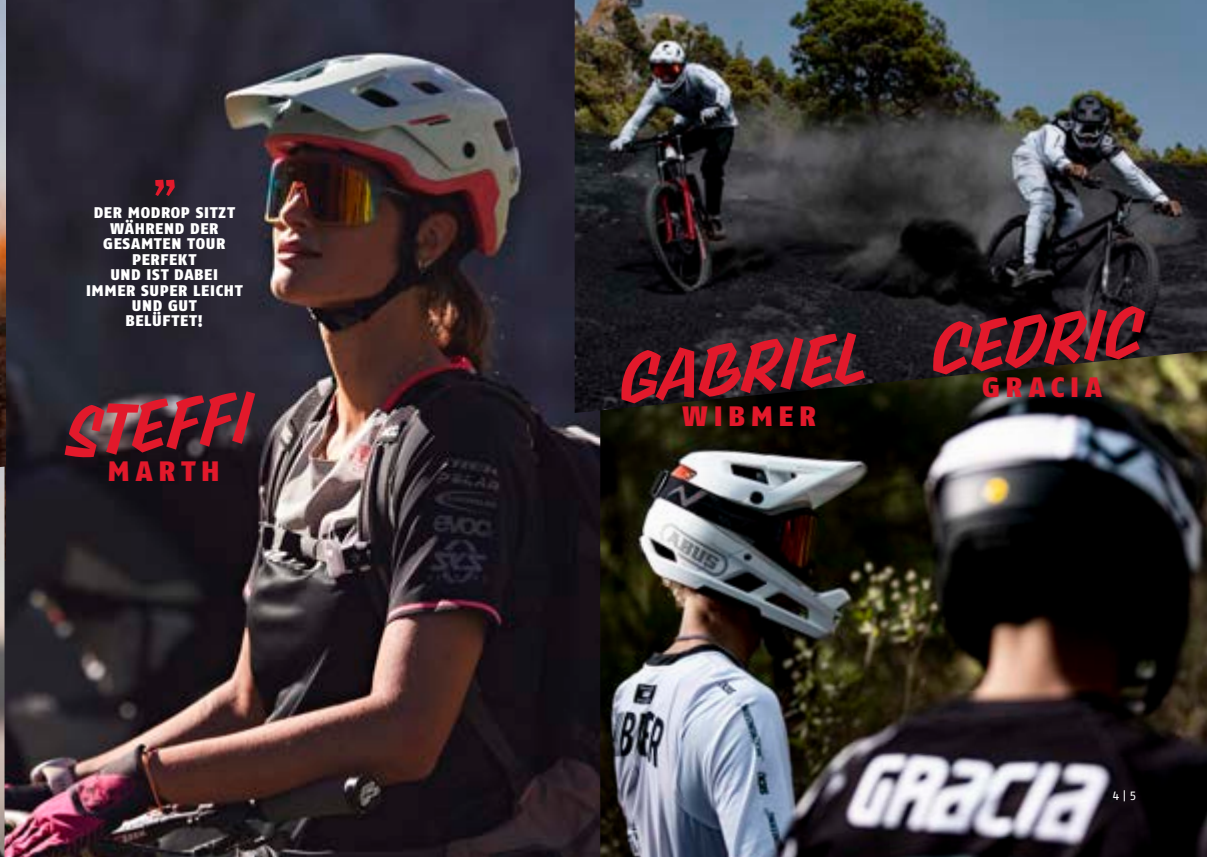
<style>
.page{position:relative;width:1207px;height:857px;background:#fff}
.page>*{position:absolute;margin:0;border:0;box-sizing:border-box;transform-origin:0 0}
.t1{font:900 72px "Sharpie Variable";color:#e2192b}
.t2{font:900 28px "ABUS Fago Pro";letter-spacing:.205em;color:#e2192b}
.t3{font:900 15.4px/15.4px "ABUS Fago Pro";letter-spacing:.045em;color:#fff;text-align:center}
.t4{font:12px "ABUS Fago Pro";color:#fff}
</style>
<div class="page">
<img style="left:5px;top:0;width:595px;height:856px">
<img style="left:0;top:8px;width:5px;height:458px">
<img style="left:0;top:466px;width:5px;height:390px">
<svg style="left:155px;top:179px;width:20px;height:17px"></svg>
<img style="left:600px;top:413px;width:606px;height:443px">
<img style="left:574px;top:0;width:632px;height:413px">
<svg style="left:0;top:0;width:6px;height:8px"></svg>
<p class="t3" style="left:86px;top:205px;width:158px">DER MODROP SITZT<br>WÄHREND DER<br>GESAMTEN TOUR<br>PERFEKT<br>UND IST DABEI<br>IMMER SUPER LEICHT<br>UND GUT<br>BELÜFTET!</p>
<h1 class="t1" style="left:63px;top:393px;width:190px;rotate:-5deg">STEFFI</h1>
<h2 class="t2" style="left:107px;top:454px;width:114px">MARTH</h2>
<h1 class="t1" style="left:617px;top:338px;width:252px;rotate:-5deg">GABRIEL</h1>
<h2 class="t2" style="left:682px;top:399px;width:135px">WIBMER</h2>
<h1 class="t1" style="left:928px;top:309px;width:214px;rotate:-5deg">CEDRIC</h1>
<h2 class="t2" style="left:981px;top:370px;width:121px">GRACIA</h2>
<p class="t4" style="left:1112px;top:788px;width:25px">4 | 5</p>
</div>
